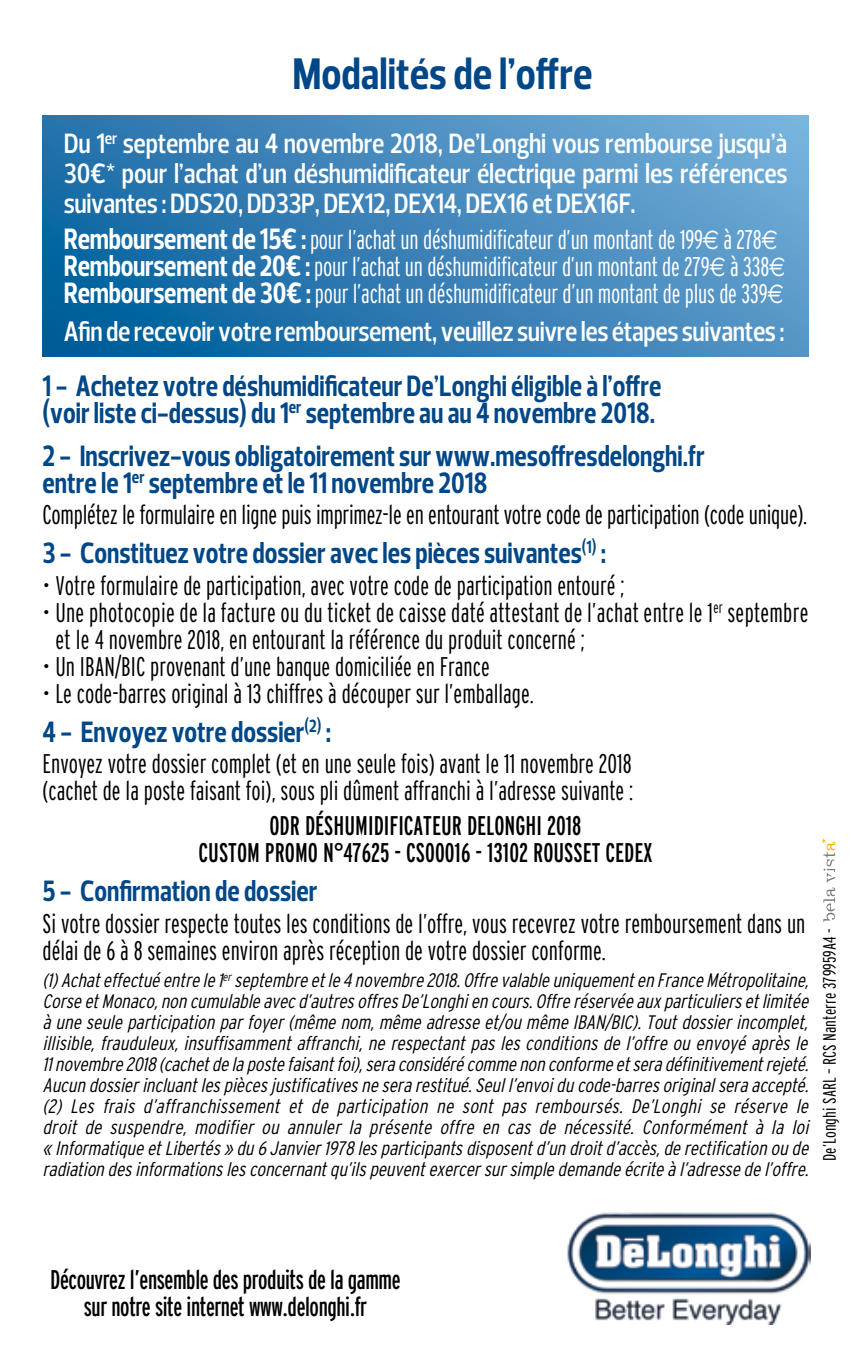
<style>
.page{position:relative;width:851px;height:1361px;background:#fff}
.page>*{position:absolute;margin:0;border:0;box-sizing:border-box;transform-origin:0 0}
.t1{font:700 45px "Prelo Condensed";color:#004787}
.t2{font:700 30px/27px "Prelo Condensed";color:#004787;scale:.95 1}
.t3{font:600 28.5px/30px "Prelo Condensed";letter-spacing:-.015em;color:#fff;text-align:justify}
.t4{font:300 extra-condensed 27px/27px "Interstate";color:#000}
.t5{font:300 extra-condensed 27px/27px "Interstate";letter-spacing:-.01em;color:#fff}
.t6{font:extra-condensed 27px/27px "Interstate";color:#000}
.t7{font:italic 300 condensed 19.5px/21px "Interstate";letter-spacing:-.01em;color:#000;text-align:justify}
.t8{font:300 extra-condensed 18px "Interstate";color:#000;scale:1.1 1}
.s1{font-family:"Prelo Condensed";font-weight:700;font-stretch:normal;font-size:30px}
.s2{font-family:"Euro Sans";font-weight:400;font-stretch:normal}
</style>
<div class="page">
<svg style="left:43px;top:116px;width:765px;height:240px;background:#3982b7"></svg>
<img style="left:567px;top:1212px;width:243px;height:112px">
<svg style="left:821px;top:839px;width:14px;height:83px"></svg>
<h1 class="t1" style="left:292px;top:46px;width:302px">Modalités de l’offre</h1>
<h3 class="t3" style="left:64px;top:129px;width:725px">Du 1<sup>er</sup> septembre au 4 novembre 2018, De’Longhi vous rembourse jusqu’à 30€* pour l’achat d’un déshumidificateur électrique parmi les références suivantes : DDS20, DD33P, DEX12, DEX14, DEX16 et DEX16F.</h3>
<p class="t5" style="left:64px;top:225px;width:722px"><span class="s1">Remboursement de 15€ :</span> pour l’achat un déshumidificateur d’un montant de 199<span class="s2">E</span> à 278<span class="s2">E<br></span><span class="s1">Remboursement de 20€ :</span> pour l’achat un déshumidificateur d’un montant de 279<span class="s2">E</span> à 338<span class="s2">E<br></span><span class="s1">Remboursement de 30€ :</span> pour l’achat un déshumidificateur d’un montant de plus de 339<span class="s2">E</span></p>
<h3 class="t3" style="left:64px;top:317px;width:722px">Afin de recevoir votre remboursement, veuillez suivre les étapes suivantes :</h3>
<h2 class="t2" style="left:43px;top:372px;width:653px">1 - Achetez votre déshumidificateur De’Longhi éligible à l’offre (voir liste ci-dessus) du 1<sup>er</sup> septembre au au 4 novembre 2018.</h2>
<h2 class="t2" style="left:43px;top:442px;width:698px">2 - Inscrivez-vous obligatoirement sur www.mesoffresdelonghi.fr entre le 1<sup>er</sup> septembre et le 11 novembre 2018</h2>
<h3 class="t4" style="left:43px;top:501px;width:766px">Complétez le formulaire en ligne puis imprimez-le en entourant votre code de participation (code unique).</h3>
<h2 class="t2" style="left:43px;top:540px;width:594px">3 - Constituez votre dossier avec les pièces suivantes<sup>(1)</sup> :</h2>
<h3 class="t4" style="left:43px;top:571px;width:583px">• Votre formulaire de participation, avec votre code de participation entouré ;</h3>
<h3 class="t4" style="left:55px;top:598px;width:754px;text-indent:-13px">• Une photocopie de la facture ou du ticket de caisse daté attestant de l’achat entre le 1<sup>er</sup> septembre et le 4 novembre 2018, en entourant la référence du produit concerné ;</h3>
<h3 class="t4" style="left:43px;top:652px;width:448px">• Un IBAN/BIC provenant d’une banque domiciliée en France</h3>
<h3 class="t4" style="left:43px;top:679px;width:492px">• Le code-barres original à 13 chiffres à découper sur l’emballage.</h3>
<h2 class="t2" style="left:43px;top:718px;width:305px">4 - Envoyez votre dossier<sup>(2)</sup> :</h2>
<h3 class="t4" style="left:43px;top:749px;width:592px">Envoyez votre dossier complet (et en une seule fois) avant le 11 novembre 2018 (cachet de la poste faisant foi), sous pli dûment affranchi à l’adresse suivante :</h3>
<h3 class="t6" style="left:198px;top:812px;width:384px;text-indent:71px">ODR Déshumidificateur Delonghi 2018<br>CUSTOM PROMO N°47625 - CS00016 - 13102 ROUSSET</h3>
<h3 class="t6" style="left:605px;top:839px;width:48px">Cedex</h3>
<h2 class="t2" style="left:43px;top:878px;width:291px">5 - Confirmation de dossier</h2>
<h3 class="t4" style="left:43px;top:909px;width:764px">Si votre dossier respecte toutes les conditions de l’offre, vous recevrez votre remboursement dans un délai de 6 à 8 semaines environ après réception de votre dossier conforme.</h3>
<p class="t7" style="left:43px;top:969px;width:767px">(1) Achat effectué entre le 1<sup>er</sup> septembre et le 4 novembre 2018. Offre valable uniquement en France Métropolitaine, Corse et Monaco, non cumulable avec d’autres offres De’Longhi en cours. Offre réservée aux particuliers et limitée à une seule participation par foyer (même nom, même adresse et/ou même IBAN/BIC). Tout dossier incomplet, illisible, frauduleux, insuffisamment affranchi, ne respectant pas les conditions de l’offre ou envoyé après le 11 novembre 2018 (cachet de la poste faisant foi), sera considéré comme non conforme et sera définitivement rejeté.<br>Aucun dossier incluant les pièces justificatives ne sera restitué. Seul l’envoi du code-barres original sera accepté. (2) Les frais d’affranchissement et de participation ne sont pas remboursés. De’Longhi se réserve le droit de suspendre, modifier ou annuler la présente offre en cas de nécessité. Conformément à la loi « Informatique et Libertés » du 6 Janvier 1978 les participants disposent d’un droit d’accès, de rectification ou de radiation des informations les concernant qu’ils peuvent exercer sur simple demande écrite à l’adresse de l’offre.</p>
<p class="t8" style="left:819px;top:1160px;width:213px;rotate:-90deg">De’Longhi SARL – RCS Nanterre 379959A4 -</p>
<h3 class="t6" style="left:50px;top:1266px;width:352px;text-align:center">Découvrez l’ensemble des produits de la gamme sur notre site internet www.delonghi.fr</h3>
</div>
